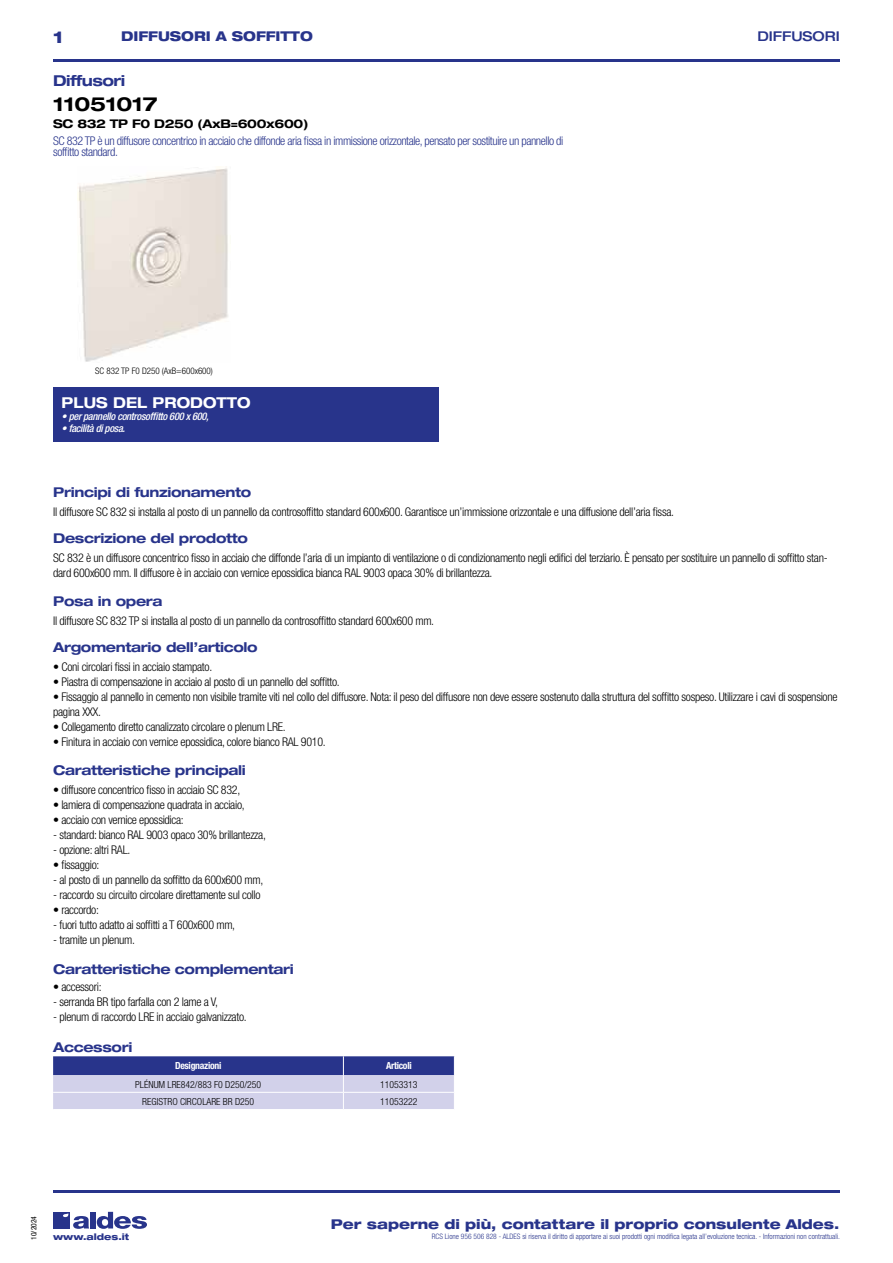
<style>
.page{position:relative;width:893px;height:1263px;background:#fff}
.page>*{position:absolute;margin:0;border:0;box-sizing:border-box;transform-origin:0 0}
.t1{font:700 expanded 19.5px "Helvetica Neue LT Std";letter-spacing:-.01em;color:#000}
.t2{font:800 expanded 16.5px "Helvetica Neue LT Std";color:#28348b}
.t3{font:700 expanded 15px "Helvetica Neue LT Std";color:#fff;scale:.95 1}
.t4{font:700 expanded 15px "Helvetica Neue LT Std";letter-spacing:-.035em;color:#28348b}
.t5{font:700 expanded 13.5px "Helvetica Neue LT Std";letter-spacing:-.025em;color:#28348b}
.t6{font:800 expanded 13.5px "Helvetica Neue LT Std";color:#28348b}
.t7{font:800 expanded 13.5px "Helvetica Neue LT Std";color:#28348b;scale:.95 1}
.t8{font:500 expanded 13.5px "Helvetica Neue LT Std";color:#28348b}
.t9{font:300 condensed 12px/15px "Helvetica Neue LT Std";letter-spacing:-.025em;color:#000}
.t10{font:300 condensed 12px/10.5px "Helvetica Neue LT Std";letter-spacing:-.035em;color:#28348b}
.t11{font:700 expanded 12px "Helvetica Neue LT Std";letter-spacing:-.025em;color:#000}
.t12{font:italic 500 condensed 10.5px "Helvetica Neue LT Std";letter-spacing:-.03em;color:#fff}
.t13{font:300 condensed 9.75px "Helvetica Neue";color:#000}
.t14{font:700 condensed 9.75px "Helvetica Neue LT Std";letter-spacing:-.03em;color:#fff}
.t15{font:300 condensed 9px "Helvetica Neue LT Std";color:#000}
.t16{font:800 expanded 9px "Helvetica Neue LT Std";color:#28348b}
.t17{font:300 condensed 7.5px "Helvetica Neue LT Std";color:#28348b}
.t18{font:condensed 7.5px "Helvetica Neue LT Std";color:#000}
</style>
<div class="page">
<div style="left:53px;top:1212px;width:17px;height:16px;background:#28348b"></div>
<div style="left:90px;top:1212px;width:6px;height:16px;background:#28348b"></div>
<svg style="left:97px;top:1212px;width:50px;height:17px"></svg>
<svg style="left:63px;top:1213px;width:26px;height:16px"></svg>
<hr style="left:53px;top:59px;width:787px;height:2px;background:#28348b">
<div style="left:53px;top:387px;width:386px;height:54px;background:#28348b"></div>
<img style="left:78px;top:168px;width:150px;height:194px">
<svg style="left:53px;top:1056px;width:402px;height:53px;background:#979bc9"></svg>
<hr style="left:53px;top:1190px;width:787px;height:2px;background:#28348b">
<h2 class="t2" style="left:53px;top:26px;width:12px">1</h2>
<p class="t7" style="left:121px;top:28px;width:203px">DIFFUSORI A SOFFITTO</p>
<p class="t8" style="left:757px;top:28px;width:84px">DIFFUSORI</p>
<p class="t4" style="left:53px;top:71px;width:74px">Diffusori</p>
<h1 class="t1" style="left:53px;top:92px;width:106px">11051017</h1>
<p class="t11" style="left:53px;top:116px;width:257px">SC 832 TP F0 D250 (AxB=600x600)</p>
<p class="t10" style="left:53px;top:136px;width:512px">SC 832 TP è un diffusore concentrico in acciaio che diffonde aria fissa in immissione orizzontale, pensato per sostituire un pannello di soffitto standard.</p>
<p class="t15" style="left:123px;top:365px;width:65px">Diffusore SC 832TP</p>
<p class="t3" style="left:62px;top:393px;width:200px">PLUS DEL PRODOTTO</p>
<p class="t12" style="left:62px;top:410px;width:149px">• per pannello controsoffitto 600 x 600,</p>
<p class="t12" style="left:62px;top:422px;width:65px">• facilità di posa.</p>
<p class="t15" style="left:95px;top:366px;width:119px">SC 832 TP F0 D250 (AxB=600x600)</p>
<p class="t5" style="left:53px;top:484px;width:200px">Principi di funzionamento</p>
<p class="t5" style="left:53px;top:530px;width:196px">Descrizione del prodotto</p>
<p class="t9" style="left:53px;top:505px;width:622px">Il diffusore SC 832 si installa al posto di un pannello da controsoffitto standard 600x600. Garantisce un’immissione orizzontale e una diffusione dell’aria fissa.</p>
<p class="t9" style="left:53px;top:551px;width:776px">SC 832 è un diffusore concentrico fisso in acciaio che diffonde l’aria di un impianto di ventilazione o di condizionamento negli edifici del terziario. È pensato per sostituire un pannello di soffitto stan&shy;dard 600x600 mm. Il diffusore è in acciaio con vernice epossidica bianca RAL 9003 opaca 30% di brillantezza.</p>
<p class="t9" style="left:53px;top:613px;width:382px">Il diffusore SC 832 TP si installa al posto di un pannello da controsoffitto standard 600x600 mm.</p>
<p class="t5" style="left:53px;top:593px;width:111px">Posa in opera</p>
<p class="t5" style="left:53px;top:639px;width:206px">Argomentario dell’articolo</p>
<p class="t9" style="left:53px;top:659px;width:161px">• Coni circolari fissi in acciaio stampato.</p>
<p class="t9" style="left:53px;top:674px;width:288px">• Piastra di compensazione in acciaio al posto di un pannello del soffitto.</p>
<p class="t9" style="left:53px;top:689px;width:786px">• Fissaggio al pannello in cemento non visibile tramite viti nel collo del diffusore. Nota: il peso del diffusore non deve essere sostenuto dalla struttura del soffitto sospeso. Utilizzare i cavi di sospensione pagina XXX.</p>
<p class="t9" style="left:53px;top:719px;width:234px">• Collegamento diretto canalizzato circolare o plenum LRE.</p>
<p class="t9" style="left:53px;top:734px;width:274px">• Finitura in acciaio con vernice epossidica, colore bianco RAL 9010.</p>
<p class="t5" style="left:53px;top:761px;width:194px">Caratteristiche principali</p>
<p class="t9" style="left:53px;top:782px;width:189px">• diffusore concentrico fisso in acciaio SC 832,</p>
<p class="t9" style="left:53px;top:797px;width:193px">• lamiera di compensazione quadrata in acciaio,</p>
<p class="t9" style="left:53px;top:812px;width:132px">• acciaio con vernice epossidica:</p>
<p class="t9" style="left:53px;top:827px;width:214px">- standard: bianco RAL 9003 opaco 30% brillantezza,</p>
<p class="t9" style="left:53px;top:842px;width:79px">- opzione: altri RAL.</p>
<p class="t9" style="left:53px;top:857px;width:48px">• fissaggio:</p>
<p class="t9" style="left:53px;top:872px;width:212px">- al posto di un pannello da soffitto da 600x600 mm,</p>
<p class="t9" style="left:53px;top:887px;width:209px">- raccordo su circuito circolare direttamente sul collo</p>
<p class="t9" style="left:53px;top:902px;width:47px">• raccordo:</p>
<p class="t9" style="left:53px;top:917px;width:183px">- fuori tutto adatto ai soffitti a T 600x600 mm,</p>
<p class="t9" style="left:53px;top:932px;width:83px">- tramite un plenum.</p>
<p class="t9" style="left:53px;top:979px;width:50px">• accessori:</p>
<p class="t9" style="left:53px;top:994px;width:166px">- serranda BR tipo farfalla con 2 lame a V,</p>
<p class="t9" style="left:53px;top:1009px;width:195px">- plenum di raccordo LRE in acciaio galvanizzato.</p>
<p class="t5" style="left:53px;top:960px;width:242px">Caratteristiche complementari</p>
<p class="t5" style="left:53px;top:1038px;width:81px">Accessori</p>
<p class="t14" style="left:175px;top:1060px;width:48px">Designazioni</p>
<p class="t14" style="left:386px;top:1060px;width:27px">Articoli</p>
<p class="t13" style="left:135px;top:1078px;width:127px">PLÉNUM LRE842/883 F0 D250/250</p>
<p class="t13" style="left:380px;top:1078px;width:39px">11053313</p>
<p class="t13" style="left:142px;top:1096px;width:114px">REGISTRO CIRCOLARE BR D250</p>
<p class="t13" style="left:380px;top:1096px;width:39px">11053222</p>
<p class="t18" style="left:29px;top:1240px;width:25px;rotate:-90deg">10/2024</p>
<p class="t6" style="left:331px;top:1215px;width:510px">Per saperne di più, contattare il proprio consulente Aldes.</p>
<p class="t16" style="left:53px;top:1231px;width:78px">www.aldes.it</p>
<p class="t17" style="left:432px;top:1232px;width:410px">RCS Lione 956 506 828 - ALDES si riserva il diritto di apportare ai suoi prodotti ogni modifica legata all’evoluzione tecnica. - Informazioni non contrattuali.</p>
</div>
